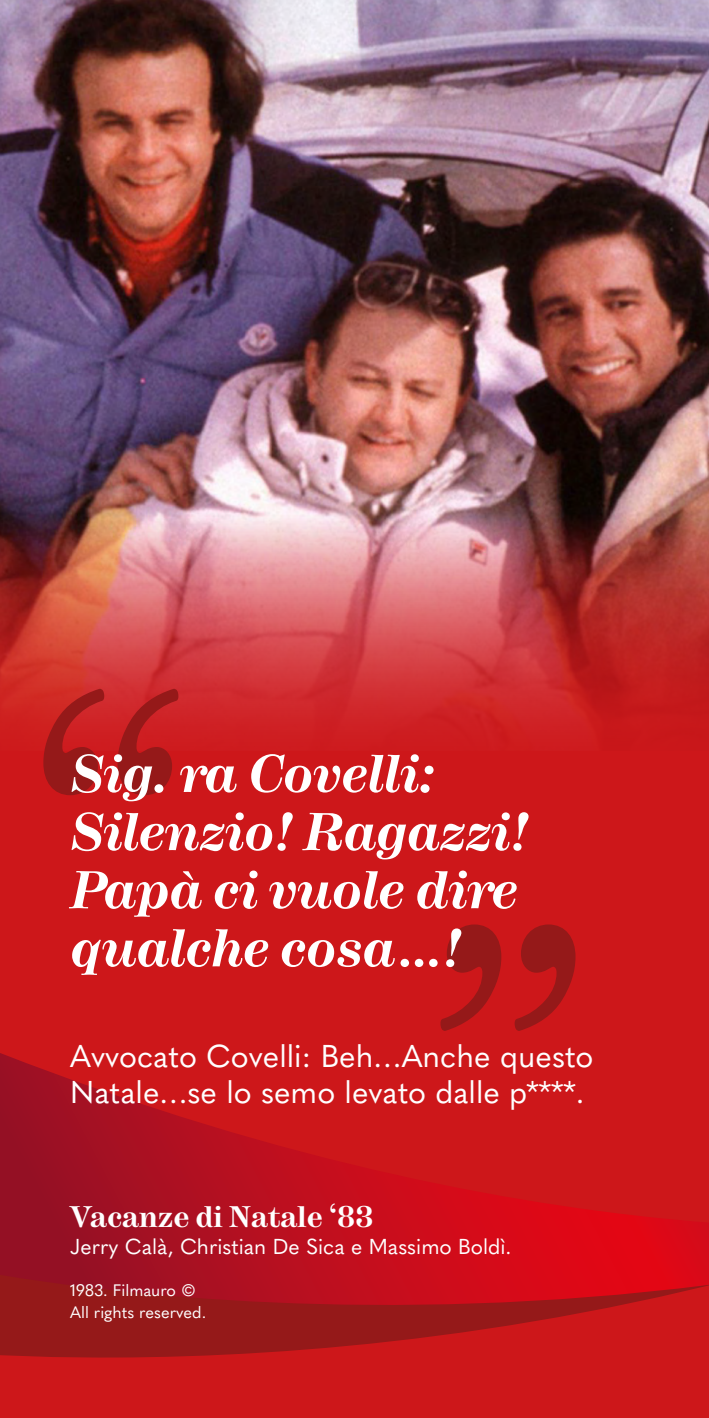
<style>
.page{position:relative;width:709px;height:1418px;background:#fff}
.page>*{position:absolute;margin:0;border:0;box-sizing:border-box;transform-origin:0 0}
.t1{font:italic 700 52.83px/58.1px "Hercules";color:#fff}
.t2{font:31.18px/36.1px "Quasimoda";color:#fff}
.t3{font:700 29.65px "Hercules";color:#fff}
.t4{font:21.32px "Quasimoda";color:#fff}
.t5{font:16.4px/21.3px "Quasimoda";color:#fff}
</style>
<div class="page">
<img style="left:0;top:0;width:709px;height:751px">
<div style="left:0;top:751px;width:709px;height:666px;background:#cd171a"></div>
<svg style="left:0;top:1326px;width:504px;height:32px;fill:#951919"></svg>
<svg style="left:0;top:1053px;width:709px;height:273px"></svg>
<svg style="left:43px;top:688px;width:135px;height:107px;background:#b51d1e"></svg>
<svg style="left:440px;top:924px;width:135px;height:106px"></svg>
<h1 class="t1" style="left:70px;top:746px;width:459px">Sig. ra Covelli:<br>Silenzio! Ragazzi!<br>Papà ci vuole dire qualche cosa…!</h1>
<p class="t2" style="left:70px;top:1036px;width:525px">Avvocato Covelli: Beh…Anche questo<br>Natale…se lo semo levato dalle p****.</p>
<p class="t3" style="left:71px;top:1199px;width:304px">Vacanze di Natale ‘83</p>
<p class="t4" style="left:70px;top:1229px;width:443px">Jerry Calà, Christian De Sica e Massimo Boldì.</p>
<p class="t5" style="left:70px;top:1278px;width:138px">1983. Filmauro ©<br>All rights reserved.</p>
</div>
